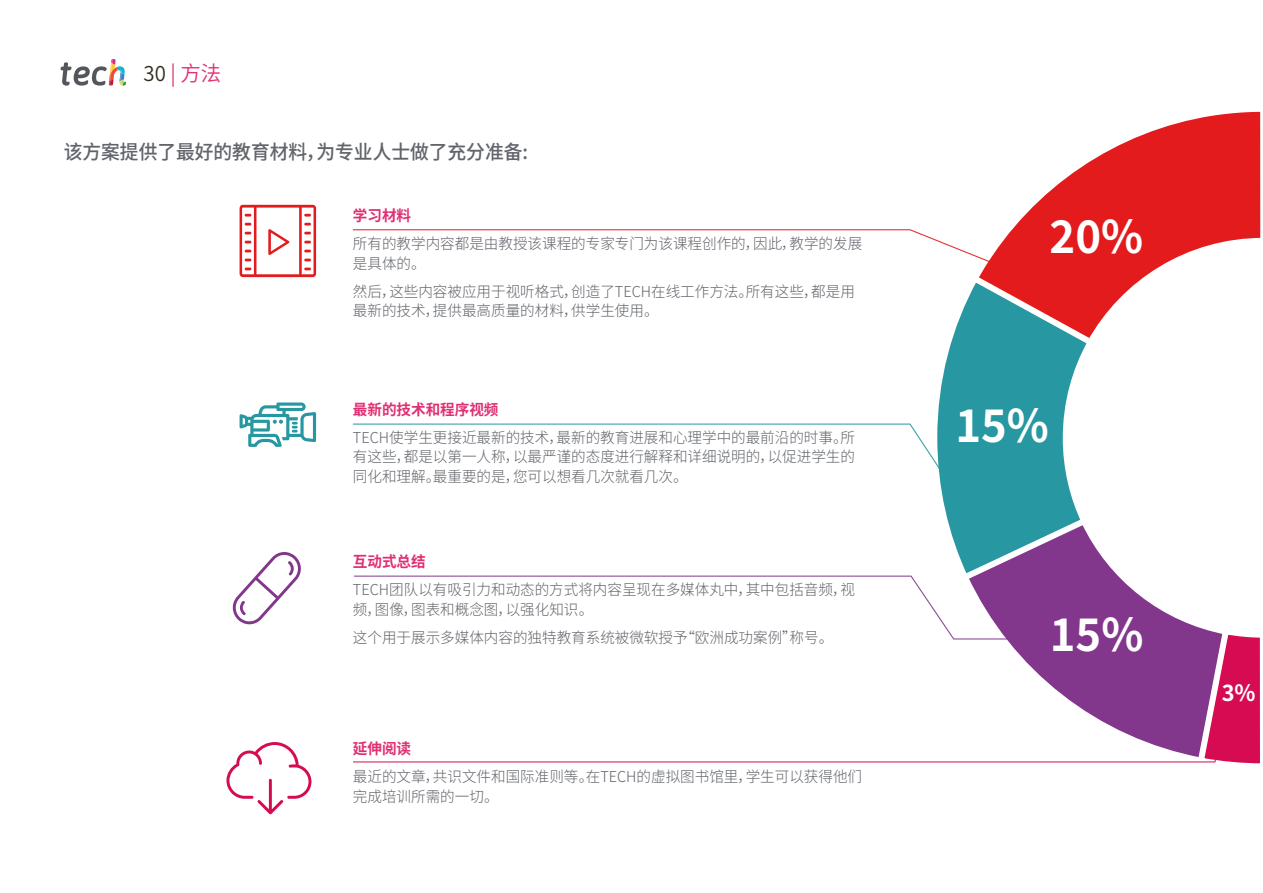
<style>
.page{position:relative;width:1263px;height:893px;background:#fff}
.page>*{position:absolute;margin:0;border:0;box-sizing:border-box;transform-origin:0 0}
.t1{font:700 45px "Source Han Sans CN";color:#fff}
.t2{font:700 22.5px "Source Han Sans CN";color:#fff}
.t3{font:21px "Source Han Sans CN";color:#e03073}
.t4{font:500 19.5px "Source Han Sans CN";color:#61646a;scale:.96 1}
.t5{font:300 15px/19.5px "Source Han Sans CN";color:#61646a}
.t6{font:700 15px "Source Han Sans CN";color:#e03073}
.s1{color:#312e20}
</style>
<div class="page">
<svg style="left:1012px;top:111px;width:249px;height:212px"></svg>
<svg style="left:937px;top:270px;width:162px;height:280px"></svg>
<svg style="left:957px;top:513px;width:237px;height:166px"></svg>
<svg style="left:1194px;top:625px;width:66px;height:139px;background:#cb3b79"></svg>
<svg style="left:353px;top:229px;width:678px;height:50px"></svg>
<svg style="left:353px;top:423px;width:668px;height:121px"></svg>
<svg style="left:354px;top:575px;width:831px;height:65px"></svg>
<svg style="left:353px;top:679px;width:882px;height:84px"></svg>
<svg style="left:240px;top:205px;width:76px;height:72px"></svg>
<svg style="left:226px;top:742px;width:85px;height:72px"></svg>
<svg style="left:233px;top:552px;width:68px;height:72px"></svg>
<svg style="left:240px;top:402px;width:76px;height:45px"></svg>
<svg style="left:61px;top:59px;width:65px;height:27px"></svg>
<h3 class="t3" style="left:144px;top:61px;width:79px"><span class="s1">30</span> | 方法</h3>
<h3 class="t4" style="left:64px;top:141px;width:485px">该方案提供了最好的教育材料，为专业人士做了充分准备:</h3>
<p class="t6" style="left:353px;top:207px;width:60px">学习材料</p>
<p class="t5" style="left:353px;top:234px;width:511px">所有的教学内容都是由教授该课程的专家专门为该课程创作的，因此，教学的发展是具体的。</p>
<p class="t5" style="left:353px;top:282px;width:503px">然后，这些内容被应用于视听格式，创造了TECH在线工作方法。所有这些，都是用最新的技术，提供最高质量的材料，供学生使用。</p>
<p class="t6" style="left:353px;top:401px;width:147px">最新的技术和程序视频</p>
<p class="t5" style="left:353px;top:428px;width:503px;text-align:justify">TECH使学生更接近最新的技术，最新的教育进展和心理学中的最前沿的时事。所有这些，都是以第一人称，以最严谨的态度进行解释和详细说明的，以促进学生的同化和理解。最重要的是，您可以想看几次就看几次。</p>
<p class="t6" style="left:353px;top:553px;width:74px">互动式总结</p>
<p class="t5" style="left:353px;top:580px;width:503px">TECH团队以有吸引力和动态的方式将内容呈现在多媒体丸中，其中包括音频，视频，图像，图表和概念图，以强化知识。</p>
<p class="t5" style="left:353px;top:628px;width:482px">这个用于展示多媒体内容的独特教育系统被微软授予“欧洲成功案例”称号。</p>
<p class="t6" style="left:353px;top:740px;width:60px">延伸阅读</p>
<p class="t5" style="left:353px;top:767px;width:511px">最近的文章，共识文件和国际准则等。在TECH的虚拟图书馆里，学生可以获得他们完成培训所需的一切。</p>
<h1 class="t1" style="left:1050px;top:212px;width:95px">20%</h1>
<h1 class="t1" style="left:955px;top:400px;width:95px">15%</h1>
<h1 class="t1" style="left:1050px;top:609px;width:95px">15%</h1>
<h2 class="t2" style="left:1222px;top:680px;width:35px">3%</h2>
</div>
